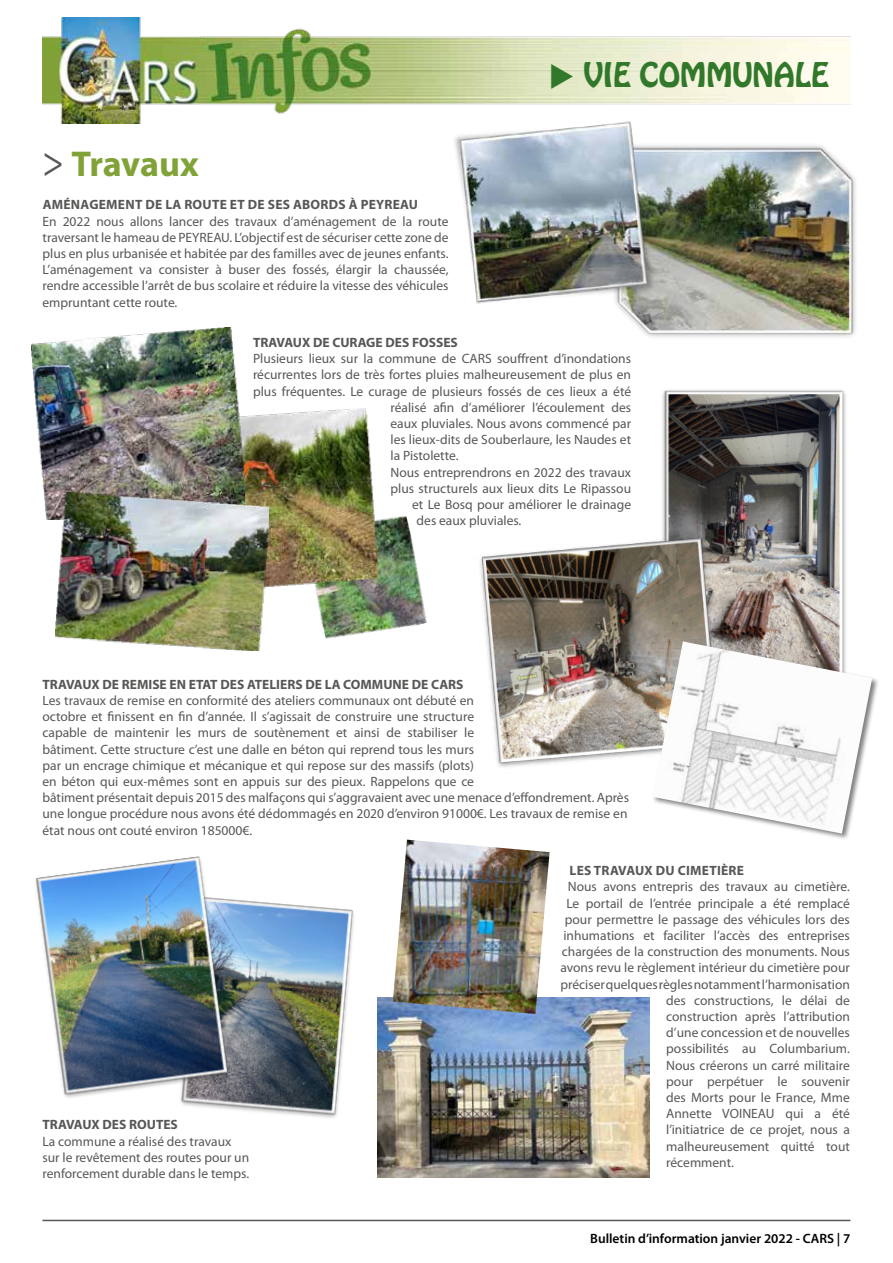
<style>
.page{position:relative;width:893px;height:1263px;background:#fff}
.page>*{position:absolute;margin:0;border:0;box-sizing:border-box;transform-origin:0 0}
.t1{font:700 36px "Myriad Pro";letter-spacing:-.01em;color:#80a236}
.t2{font:30px "Hobo Std";color:#31782a}
.t3{font:13.5px/16.2px "Myriad Pro";color:#575756}
.t4{font:700 13.5px "Myriad Pro";color:#575756}
.t5{font:700 13.5px "Myriad Pro";letter-spacing:.02em;color:#575756}
.t6{font:600 13.5px "Myriad Pro";color:#000}
.s1{font-weight:400;font-size:43.2px;color:#575756}
</style>
<div class="page">
<img style="left:43px;top:17px;width:807px;height:106px">
<hr style="left:43px;top:1220px;width:807px;height:1px;background:#575756">
<img style="left:315px;top:515px;width:112px;height:124px">
<img style="left:624px;top:145px;width:232px;height:192px">
<img style="left:449px;top:111px;width:210px;height:202px">
<img style="left:245px;top:409px;width:133px;height:180px">
<img style="left:32px;top:328px;width:213px;height:191px">
<img style="left:56px;top:493px;width:213px;height:158px">
<img style="left:662px;top:390px;width:184px;height:250px">
<img style="left:480px;top:532px;width:246px;height:235px">
<div style="left:652px;top:640px;width:227px;height:201px;background:#000;opacity:.5"></div>
<img style="left:653px;top:641px;width:219px;height:193px">
<img style="left:195px;top:900px;width:159px;height:218px">
<img style="left:36px;top:856px;width:201px;height:250px">
<img style="left:377px;top:997px;width:272px;height:181px">
<img style="left:393px;top:840px;width:157px;height:174px">
<h2 class="t2" style="left:549px;top:54px;width:282px">◆ VIE COMMUNALE</h2>
<h1 class="t1" style="left:43px;top:140px;width:158px"><span class="s1">&gt;</span> Travaux</h1>
<p class="t5" style="left:43px;top:196px;width:377px">AMÉNAGEMENT DE LA ROUTE ET DE SES ABORDS À PEYREAU</p>
<p class="t3" style="left:43px;top:213px;width:408px;text-align:justify">En 2022 nous allons lancer des travaux d’aménagement de la route traversant le hameau de PEYREAU. L’objectif est de sécuriser cette zone de plus en plus urbanisée et habitée par des familles avec de jeunes enfants.<br>L’aménagement va consister à buser des fossés, élargir la chaussée, rendre accessible l’arrêt de bus scolaire et réduire la vitesse des véhicules empruntant cette route.</p>
<p class="t4" style="left:253px;top:334px;width:206px">TRAVAUX DE CURAGE DES FOSSES</p>
<p class="t3" style="left:253px;top:350px;width:380px">Plusieurs lieux sur la commune de CARS souffrent d’inondations</p>
<p class="t3" style="left:253px;top:366px;width:380px">récurrentes lors de très fortes pluies malheureusement de plus en</p>
<p class="t3" style="left:253px;top:383px;width:380px">plus fréquentes. Le curage de plusieurs fossés de ces lieux a été</p>
<p class="t3" style="left:390px;top:399px;width:242px">réalisé afin d’améliorer l’écoulement des</p>
<p class="t3" style="left:390px;top:415px;width:242px">eaux pluviales. Nous avons commencé par</p>
<p class="t3" style="left:390px;top:431px;width:242px">les lieux-dits de Souberlaure, les Naudes et</p>
<p class="t3" style="left:390px;top:447px;width:70px">la Pistolette.</p>
<p class="t3" style="left:390px;top:464px;width:242px">Nous entreprendrons en 2022 des travaux</p>
<p class="t3" style="left:390px;top:480px;width:242px">plus structurels aux lieux dits Le Ripassou</p>
<p class="t3" style="left:412px;top:496px;width:220px">et Le Bosq pour améliorer le drainage</p>
<p class="t3" style="left:417px;top:512px;width:106px">des eaux pluviales.</p>
<p class="t4" style="left:43px;top:675px;width:422px">TRAVAUX DE REMISE EN ETAT DES ATELIERS DE LA COMMUNE DE CARS</p>
<p class="t3" style="left:43px;top:692px;width:588px">Les travaux de remise en conformité des ateliers communaux ont débuté en<br>octobre et finissent en fin d’année. Il s’agissait de construire une structure<br>capable de maintenir les murs de soutènement et ainsi de stabiliser le<br>bâtiment. Cette structure c’est une dalle en béton qui reprend tous les murs<br>par un encrage chimique et mécanique et qui repose sur des massifs (plots)<br>en béton qui eux-mêmes sont en appuis sur des pieux. Rappelons que ce<br>bâtiment présentait depuis 2015 des malfaçons qui s’aggravaient avec une menace d’effondrement. Après une longue procédure nous avons été dédommagés en 2020 d’environ 91000€. Les travaux de remise en état nous ont couté environ 185000€.</p>
<p class="t4" style="left:43px;top:1116px;width:137px">TRAVAUX DES ROUTES</p>
<p class="t3" style="left:43px;top:1133px;width:208px">La commune a réalisé des travaux sur le revêtement des routes pour un renforcement durable dans le temps.</p>
<p class="t5" style="left:569px;top:862px;width:176px">LES TRAVAUX DU CIMETIÈRE</p>
<p class="t3" style="left:568px;top:878px;width:283px">Nous avons entrepris des travaux au cimetière.</p>
<p class="t3" style="left:566px;top:895px;width:285px">Le portail de l’entrée principale a été remplacé</p>
<p class="t3" style="left:565px;top:911px;width:287px">pour permettre le passage des véhicules lors des</p>
<p class="t3" style="left:563px;top:927px;width:288px">inhumations et faciliter l’accès des entreprises</p>
<p class="t3" style="left:562px;top:943px;width:290px">chargées de la construction des monuments. Nous</p>
<p class="t3" style="left:560px;top:959px;width:291px">avons revu le règlement intérieur du cimetière pour</p>
<p class="t3" style="left:560px;top:976px;width:291px">préciser quelques règles notamment l’harmonisation</p>
<p class="t3" style="left:666px;top:992px;width:185px">des constructions, le délai de</p>
<p class="t3" style="left:666px;top:1008px;width:185px">construction après l’attribution</p>
<p class="t3" style="left:666px;top:1024px;width:185px">d’une concession et de nouvelles</p>
<p class="t3" style="left:666px;top:1040px;width:185px">possibilités au Columbarium.</p>
<p class="t3" style="left:666px;top:1057px;width:185px">Nous créerons un carré militaire</p>
<p class="t3" style="left:666px;top:1073px;width:185px">pour perpétuer le souvenir</p>
<p class="t3" style="left:666px;top:1089px;width:185px">des Morts pour le France, Mme</p>
<p class="t3" style="left:666px;top:1105px;width:185px">Annette VOINEAU qui a été</p>
<p class="t3" style="left:666px;top:1121px;width:185px">l’initiatrice de ce projet, nous a</p>
<p class="t3" style="left:666px;top:1138px;width:185px">malheureusement quitté tout</p>
<p class="t3" style="left:666px;top:1154px;width:69px">récemment.</p>
<p class="t6" style="left:590px;top:1229px;width:262px">Bulletin d’information janvier 2022 - CARS | 7</p>
</div>
